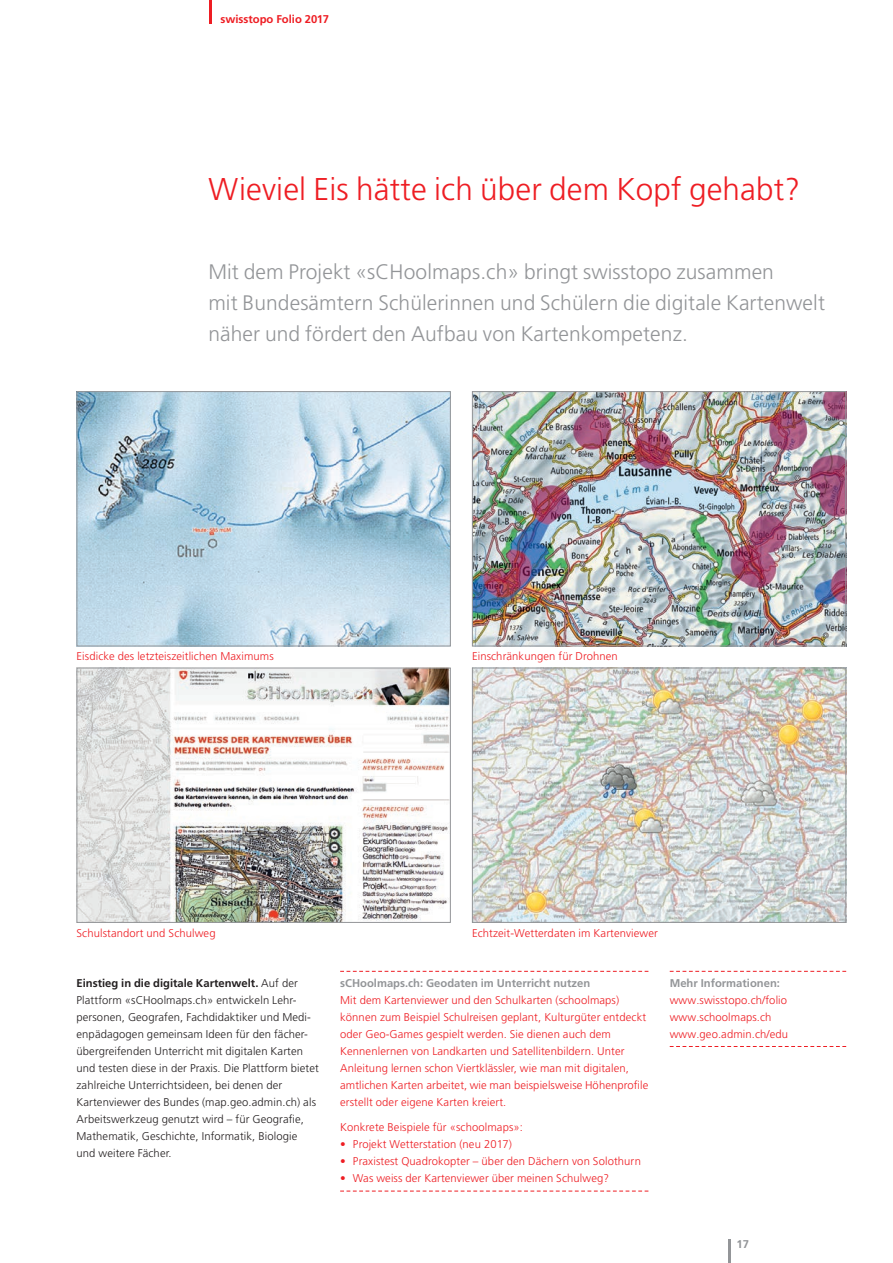
<style>
.page{position:relative;width:893px;height:1263px;background:#fff}
.page>*{position:absolute;margin:0;border:0;box-sizing:border-box;transform-origin:0 0}
._7_Titel_21pt{font:300 31.5px "Frutiger LT Pro";letter-spacing:.005em;color:#ee1d23}
._4_Lead{font:300 21px/30.9px "Frutiger LT Pro";letter-spacing:.005em;color:#939598}
._9_Text_Kasten_klein{font:300 11.25px/17px "Frutiger LT Pro";letter-spacing:.01em;color:#ee1d23}
._3_Marginalie_Legend{font:300 11.25px/17px "Frutiger LT Pro";letter-spacing:.01em;color:#231f20}
._9_Titel_Kasten_klei{font:700 11.25px "Frutiger LT Pro";color:#939598}
.t1{font:700 11.25px "Frutiger LT Pro";color:#ee1d23}
.s1{font-weight:700}
</style>
<div class="page">
<hr style="left:728px;top:1239px;width:2px;height:24px;background:#939598">
<hr style="left:210px;top:0;width:2px;height:23px;background:#ee1d23">
<img style="left:79px;top:393px;width:370px;height:251px">
<div style="left:77px;top:391px;width:374px;height:255px;border:1px solid #939598"></div>
<img style="left:79px;top:670px;width:370px;height:251px">
<div style="left:77px;top:668px;width:374px;height:255px;border:1px solid #939598"></div>
<img style="left:474px;top:393px;width:370px;height:251px">
<div style="left:472px;top:391px;width:374px;height:255px;border:1px solid #939598"></div>
<img style="left:474px;top:670px;width:370px;height:251px">
<div style="left:472px;top:668px;width:374px;height:255px;border:1px solid #939598"></div>
<svg style="left:340px;top:971px;width:308px;height:1px"></svg>
<svg style="left:340px;top:1191px;width:308px;height:1px"></svg>
<svg style="left:670px;top:971px;width:176px;height:1px"></svg>
<svg style="left:670px;top:1046px;width:176px;height:1px"></svg>
<p class="t1" style="left:220px;top:13px;width:110px">swisstopo Folio 2017</p>
<h1 class="_7_Titel_21pt" style="left:208px;top:171px;width:593px">Wieviel Eis hätte ich über dem Kopf gehabt?</h1>
<h2 class="_4_Lead" style="left:208px;top:257px;width:618px">Mit dem Projekt «sCHoolmaps.ch» bringt swisstopo zusammen<br>mit Bundesämtern Schülerinnen und Schülern die digitale Kartenwelt näher und fördert den Aufbau von Kartenkompetenz.</h2>
<p class="_9_Text_Kasten_klein" style="left:77px;top:648px;width:199px">Eisdicke des letzteiszeitlichen Maximums</p>
<p class="_9_Text_Kasten_klein" style="left:472px;top:648px;width:147px">Einschränkungen für Drohnen</p>
<p class="_9_Text_Kasten_klein" style="left:77px;top:924px;width:141px">Schulstandort und Schulweg</p>
<p class="_9_Text_Kasten_klein" style="left:472px;top:924px;width:187px">Echtzeit-Wetterdaten im Kartenviewer</p>
<p class="_3_Marginalie_Legend" style="left:77px;top:974px;width:244px"><span class="s1">Einstieg in die digitale Kartenwelt.</span> Auf der Plattform «sCHoolmaps.ch» entwickeln Lehr&shy;personen, Geografen, Fachdidaktiker und Medi&shy;enpädagogen gemeinsam Ideen für den fächer&shy;übergreifenden Unterricht mit digitalen Karten und testen diese in der Praxis. Die Plattform bietet zahlreiche Unterrichtsideen, bei denen der Kartenviewer des Bundes (map.geo.admin.ch) als Arbeitswerkzeug genutzt wird – für Geografie, Mathematik, Geschichte, Informatik, Biologie und weitere Fächer.</p>
<p class="_9_Titel_Kasten_klei" style="left:340px;top:976px;width:252px">sCHoolmaps.ch: Geodaten im Unterricht nutzen</p>
<p class="_9_Text_Kasten_klein" style="left:340px;top:991px;width:310px">Mit dem Kartenviewer und den Schulkarten (schoolmaps) können zum Beispiel Schulreisen geplant, Kulturgüter entdeckt oder Geo-Games gespielt werden. Sie dienen auch dem Kennenlernen von Landkarten und Satellitenbildern. Unter Anleitung lernen schon Viertklässler, wie man mit digitalen, amtlichen Karten arbeitet, wie man beispielsweise Höhenprofile erstellt oder eigene Karten kreiert.</p>
<p class="_9_Text_Kasten_klein" style="left:340px;top:1119px;width:184px">Konkrete Beispiele für «schoolmaps»:</p>
<p class="_9_Text_Kasten_klein" style="left:340px;top:1136px;width:173px">• Projekt Wetterstation (neu 2017)</p>
<p class="_9_Text_Kasten_klein" style="left:340px;top:1153px;width:302px">• Praxistest Quadrokopter – über den Dächern von Solothurn</p>
<p class="_9_Text_Kasten_klein" style="left:340px;top:1170px;width:270px">• Was weiss der Kartenviewer über meinen Schulweg?</p>
<p class="_9_Titel_Kasten_klei" style="left:670px;top:976px;width:112px">Mehr Informationen:</p>
<p class="_9_Text_Kasten_klein" style="left:670px;top:991px;width:119px">www.swisstopo.ch/folio</p>
<p class="_9_Text_Kasten_klein" style="left:670px;top:1008px;width:103px">www.schoolmaps.ch</p>
<p class="_9_Text_Kasten_klein" style="left:670px;top:1025px;width:120px">www.geo.admin.ch/edu</p>
<p class="_9_Titel_Kasten_klei" style="left:736px;top:1237px;width:14px">17</p>
</div>
